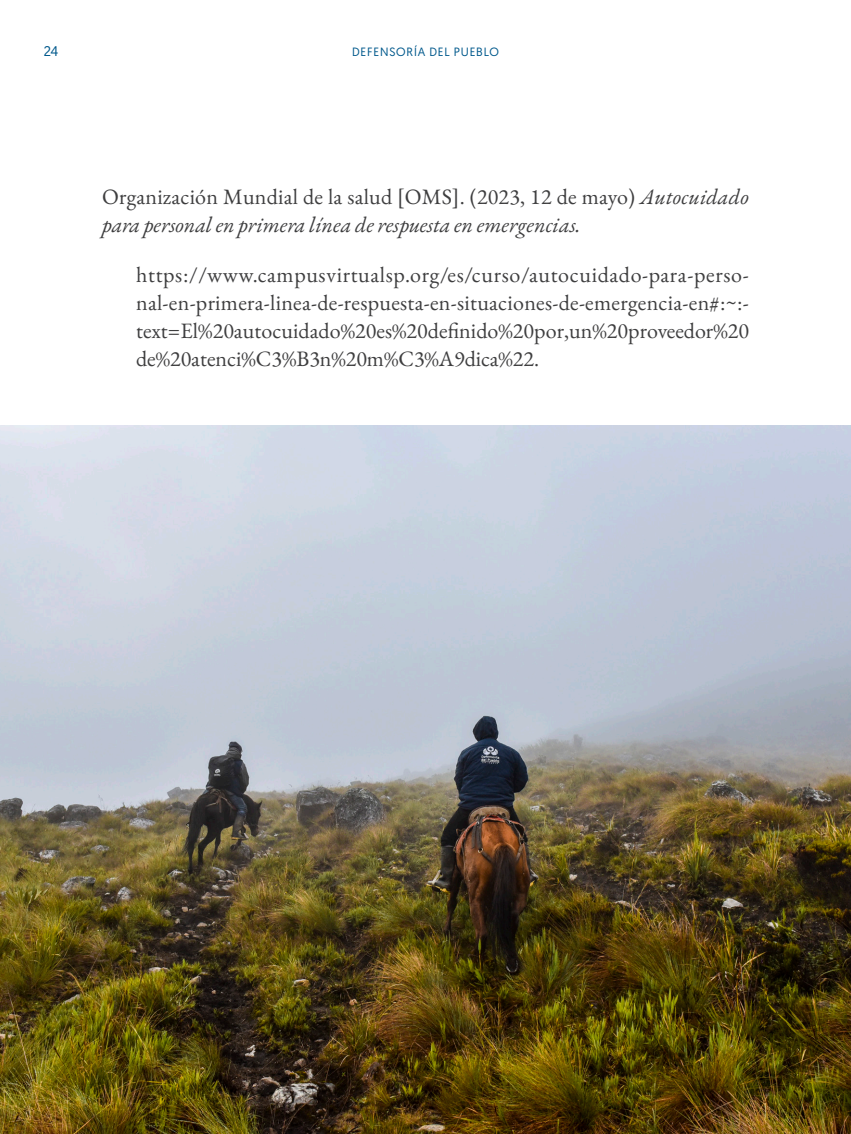
<style>
.page{position:relative;width:851px;height:1134px;background:#fff}
.page>*{position:absolute;margin:0;border:0;box-sizing:border-box;transform-origin:0 0}
.cuerpo{font:22px/28px "EB Garamond";color:#3e3e3f;text-align:justify}
.cuerpo-2{font:italic 22px/28px "EB Garamond";color:#3e3e3f}
.t1{font:14px "Geomanist";color:#00598c}
.t2{font:12px "Geomanist";letter-spacing:.07em;color:#00598c}
.s1{font-style:normal}
</style>
<div class="page">
<img style="left:0;top:425px;width:850px;height:709px">
<p class="t1" style="left:44px;top:42px;width:16px">24</p>
<p class="t2" style="left:352px;top:44px;width:148px">DEFENSORÍA DEL PUEBLO</p>
<p class="cuerpo-2" style="left:102px;top:183px;width:648px"><span class="s1">Organización Mundial de la salud [OMS]. (2023, 12 de mayo)</span> Autocuidado para personal en primera línea de respuesta en emergencias.</p>
<p class="cuerpo" style="left:136px;top:261px;width:614px">https://www.campusvirtualsp.org/es/curso/autocuidado-para-perso&shy;nal-en-primera-linea-de-respuesta-en-situaciones-de-emergencia-en#:~:- text=El%20autocuidado%20es%20definido%20por,un%20proveedor%20 de%20atenci%C3%B3n%20m%C3%A9dica%22.</p>
</div>
